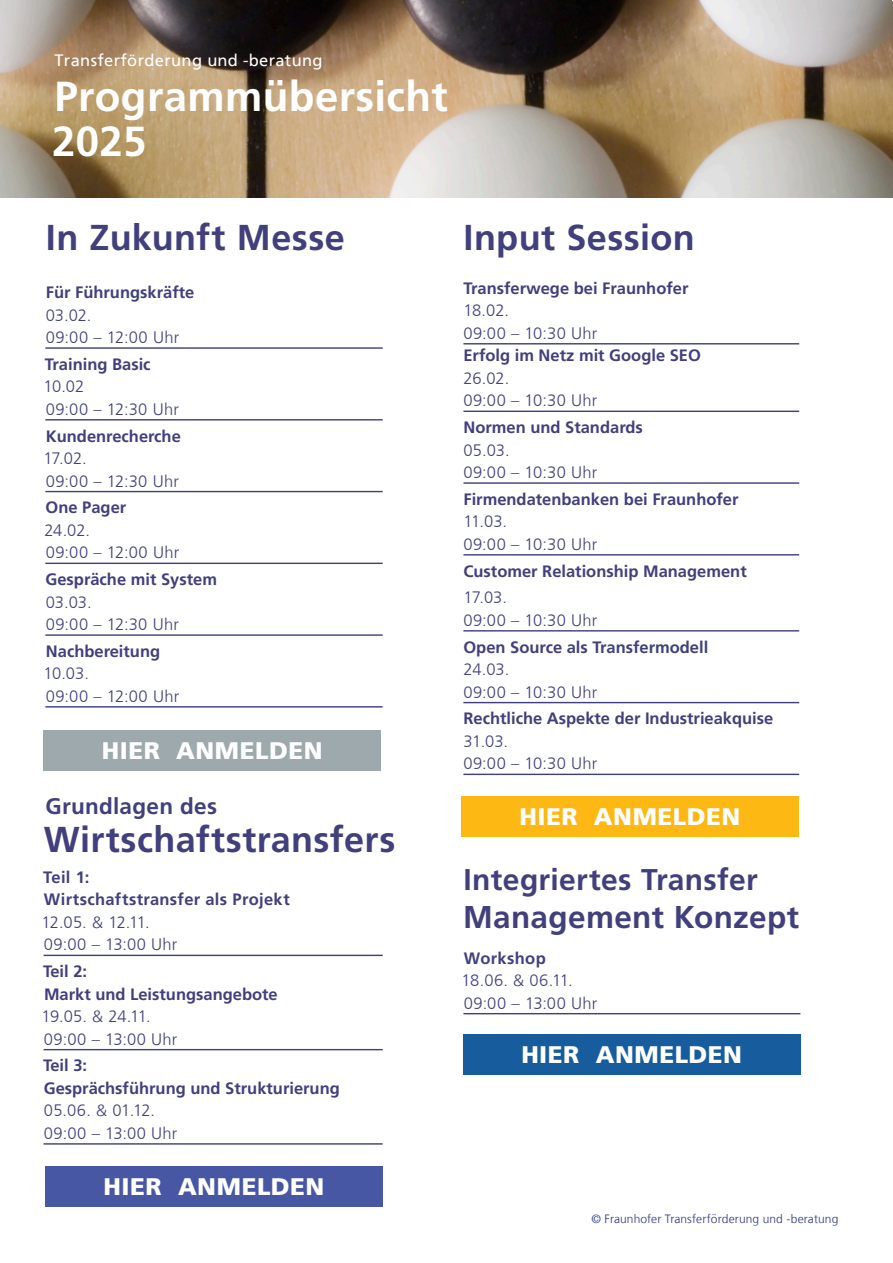
<style>
.page{position:relative;width:893px;height:1263px;background:#fff}
.page>*{position:absolute;margin:0;border:0;box-sizing:border-box;transform-origin:0 0}
.GrafikText{font:700 42px/45px "Frutiger LT Com";letter-spacing:.01em;color:#fff}
.Veranstaltung{font:700 36px "Frutiger LT Com";letter-spacing:.01em;color:#413f7c}
.Veranstaltung-2{font:700 31.5px "Frutiger LT Com";letter-spacing:.01em;color:#413f7c}
.Veranstaltung-3{font:700 30px "Frutiger LT Com";letter-spacing:.01em;color:#413f7c}
.GrafikText-2{font:900 24px "Frutiger LT Com";letter-spacing:.02em;color:#fff}
.Veranstaltung-4{font:700 22.5px "Frutiger LT Com";letter-spacing:.015em;color:#413f7c}
.klein__bold{font:700 16.5px/22.5px "Frutiger LT Com";color:#413f7c}
.klein_mit_Absatzlinie{font:300 16.5px "Frutiger LT Com";letter-spacing:.02em;color:#413f7c}
.klein{font:300 16.5px "Frutiger LT Com";color:#413f7c}
.klein-2{font:700 16.5px "Frutiger LT Com";color:#413f7c}
.klein__bold-2{font:700 16.5px/22.5px "Frutiger LT Com";letter-spacing:.02em;color:#413f7c}
.GrafikText-3{font:16.5px "Frutiger";letter-spacing:.02em;color:#fff}
.klein__bold-3{font:300 16.5px "Frutiger LT Com";color:#413f7c}
.t1{font:300 12px "Frutiger LT Com";letter-spacing:.01em;color:#2b3585}
</style>
<div class="page">
<img style="left:0;top:0;width:893px;height:198px">
<hr style="left:45px;top:347px;width:338px;height:2px;background:#413f7c">
<hr style="left:45px;top:419px;width:338px;height:1px;background:#413f7c">
<hr style="left:45px;top:491px;width:338px;height:1px;background:#413f7c">
<hr style="left:45px;top:563px;width:338px;height:1px;background:#413f7c">
<hr style="left:45px;top:634px;width:338px;height:2px;background:#413f7c">
<hr style="left:45px;top:706px;width:338px;height:1px;background:#413f7c">
<hr style="left:44px;top:955px;width:339px;height:1px;background:#413f7c">
<hr style="left:44px;top:1049px;width:339px;height:1px;background:#413f7c">
<hr style="left:44px;top:1143px;width:339px;height:1px;background:#413f7c">
<hr style="left:463px;top:1013px;width:337px;height:1px;background:#413f7c">
<hr style="left:463px;top:343px;width:336px;height:1px;background:#413f7c">
<hr style="left:463px;top:411px;width:336px;height:1px;background:#413f7c">
<hr style="left:463px;top:482px;width:336px;height:2px;background:#413f7c">
<hr style="left:463px;top:554px;width:336px;height:1px;background:#413f7c">
<hr style="left:463px;top:630px;width:336px;height:1px;background:#413f7c">
<hr style="left:463px;top:702px;width:336px;height:1px;background:#413f7c">
<hr style="left:463px;top:774px;width:336px;height:1px;background:#413f7c">
<div style="left:44px;top:730px;width:337px;height:40px;background:#9da9ad"></div>
<div style="left:45px;top:1166px;width:338px;height:40px;background:#4757a3"></div>
<div style="left:461px;top:796px;width:338px;height:40px;background:#fdb813"></div>
<div style="left:463px;top:1034px;width:337px;height:41px;background:#175d9e"></div>
<p class="GrafikText-3" style="left:54px;top:50px;width:270px">Transferförderung und -beratung</p>
<p class="GrafikText" style="left:52px;top:74px;width:397px">Programmübersicht<br>2025</p>
<p class="Veranstaltung" style="left:46px;top:216px;width:301px">In Zukunft Messe</p>
<p class="klein__bold" style="left:46px;top:281px;width:150px">Für Führungskräfte</p>
<p class="klein" style="left:46px;top:305px;width:47px">03.02.</p>
<p class="klein_mit_Absatzlinie" style="left:46px;top:328px;width:135px">09:00 – 12:00 Uhr</p>
<p class="klein__bold" style="left:45px;top:353px;width:107px">Training Basic</p>
<p class="klein" style="left:43px;top:377px;width:42px">10.02</p>
<p class="klein_mit_Absatzlinie" style="left:46px;top:400px;width:135px">09:00 – 12:30 Uhr</p>
<p class="klein__bold" style="left:46px;top:425px;width:137px">Kundenrecherche</p>
<p class="klein" style="left:43px;top:449px;width:45px">17.02.</p>
<p class="klein_mit_Absatzlinie" style="left:46px;top:471px;width:135px">09:00 – 12:30 Uhr</p>
<p class="klein__bold" style="left:46px;top:496px;width:82px">One Pager</p>
<p class="klein" style="left:44px;top:521px;width:47px">24.02.</p>
<p class="klein_mit_Absatzlinie" style="left:46px;top:543px;width:135px">09:00 – 12:00 Uhr</p>
<p class="klein__bold" style="left:46px;top:568px;width:173px">Gespräche mit System</p>
<p class="klein" style="left:46px;top:592px;width:47px">03.03.</p>
<p class="klein_mit_Absatzlinie" style="left:46px;top:615px;width:135px">09:00 – 12:30 Uhr</p>
<p class="klein__bold" style="left:46px;top:640px;width:116px">Nachbereitung</p>
<p class="klein" style="left:43px;top:664px;width:47px">10.03.</p>
<p class="klein_mit_Absatzlinie" style="left:46px;top:687px;width:135px">09:00 – 12:00 Uhr</p>
<p class="GrafikText-2" style="left:102px;top:737px;width:222px">HIER ANMELDEN</p>
<p class="Veranstaltung-4" style="left:45px;top:793px;width:173px">Grundlagen des</p>
<p class="Veranstaltung" style="left:44px;top:818px;width:353px">Wirtschaftstransfers</p>
<p class="klein__bold-2" style="left:43px;top:866px;width:248px">Teil 1:<br>Wirtschaftstransfer als Projekt</p>
<p class="klein" style="left:42px;top:913px;width:110px">12.05. &amp; 12.11.</p>
<p class="klein_mit_Absatzlinie" style="left:44px;top:935px;width:135px">09:00 – 13:00 Uhr</p>
<p class="klein__bold" style="left:43px;top:960px;width:236px">Teil 2:<br>Markt und Leistungsangebote</p>
<p class="klein" style="left:42px;top:1007px;width:111px">19.05. &amp; 24.11.</p>
<p class="klein_mit_Absatzlinie" style="left:44px;top:1029px;width:135px">09:00 – 13:00 Uhr</p>
<p class="klein__bold" style="left:43px;top:1054px;width:298px">Teil 3:<br>Gesprächsführung und Strukturierung</p>
<p class="klein" style="left:44px;top:1101px;width:113px">05.06. &amp; 01.12.</p>
<p class="klein_mit_Absatzlinie" style="left:44px;top:1124px;width:135px">09:00 – 13:00 Uhr</p>
<p class="GrafikText-2" style="left:104px;top:1172px;width:222px">HIER ANMELDEN</p>
<p class="Veranstaltung" style="left:463px;top:216px;width:233px">Input Session</p>
<p class="klein-2" style="left:463px;top:278px;width:226px">Transferwege bei Fraunhofer</p>
<p class="klein" style="left:463px;top:301px;width:47px">18.02.</p>
<p class="klein_mit_Absatzlinie" style="left:463px;top:324px;width:135px">09:00 – 10:30 Uhr</p>
<p class="klein-2" style="left:463px;top:346px;width:239px">Erfolg im Netz mit Google SEO</p>
<p class="klein" style="left:463px;top:369px;width:47px">26.02.</p>
<p class="klein_mit_Absatzlinie" style="left:463px;top:391px;width:135px">09:00 – 10:30 Uhr</p>
<p class="klein__bold" style="left:463px;top:416px;width:181px">Normen und Standards</p>
<p class="klein" style="left:463px;top:440px;width:48px">05.03.</p>
<p class="klein_mit_Absatzlinie" style="left:463px;top:463px;width:135px">09:00 – 10:30 Uhr</p>
<p class="klein__bold" style="left:463px;top:488px;width:277px">Firmendatenbanken bei Fraunhofer</p>
<p class="klein" style="left:463px;top:512px;width:45px">11.03.</p>
<p class="klein_mit_Absatzlinie" style="left:463px;top:535px;width:135px">09:00 – 10:30 Uhr</p>
<p class="klein__bold" style="left:463px;top:560px;width:285px">Customer Relationship Management</p>
<p class="klein__bold-3" style="left:463px;top:588px;width:45px">17.03.</p>
<p class="klein_mit_Absatzlinie" style="left:463px;top:611px;width:135px">09:00 – 10:30 Uhr</p>
<p class="klein__bold" style="left:463px;top:636px;width:246px">Open Source als Transfermodell</p>
<p class="klein" style="left:463px;top:660px;width:47px">24.03.</p>
<p class="klein_mit_Absatzlinie" style="left:463px;top:682px;width:135px">09:00 – 10:30 Uhr</p>
<p class="klein__bold" style="left:463px;top:707px;width:311px">Rechtliche Aspekte der Industrieakquise</p>
<p class="klein" style="left:463px;top:732px;width:46px">31.03.</p>
<p class="klein_mit_Absatzlinie" style="left:463px;top:754px;width:135px">09:00 – 10:30 Uhr</p>
<p class="GrafikText-2" style="left:519px;top:802px;width:222px">HIER ANMELDEN</p>
<p class="Veranstaltung-3" style="left:463px;top:862px;width:296px">Integriertes Transfer</p>
<p class="Veranstaltung-2" style="left:463px;top:898px;width:337px">Management Konzept</p>
<p class="klein__bold-2" style="left:464px;top:947px;width:83px">Workshop</p>
<p class="klein" style="left:461px;top:971px;width:113px">18.06. &amp; 06.11.</p>
<p class="klein_mit_Absatzlinie" style="left:464px;top:993px;width:135px">09:00 – 13:00 Uhr</p>
<p class="GrafikText-2" style="left:521px;top:1041px;width:222px">HIER ANMELDEN</p>
<p class="t1" style="left:592px;top:1212px;width:248px">© Fraunhofer Transferförderung und -beratung</p>
</div>
